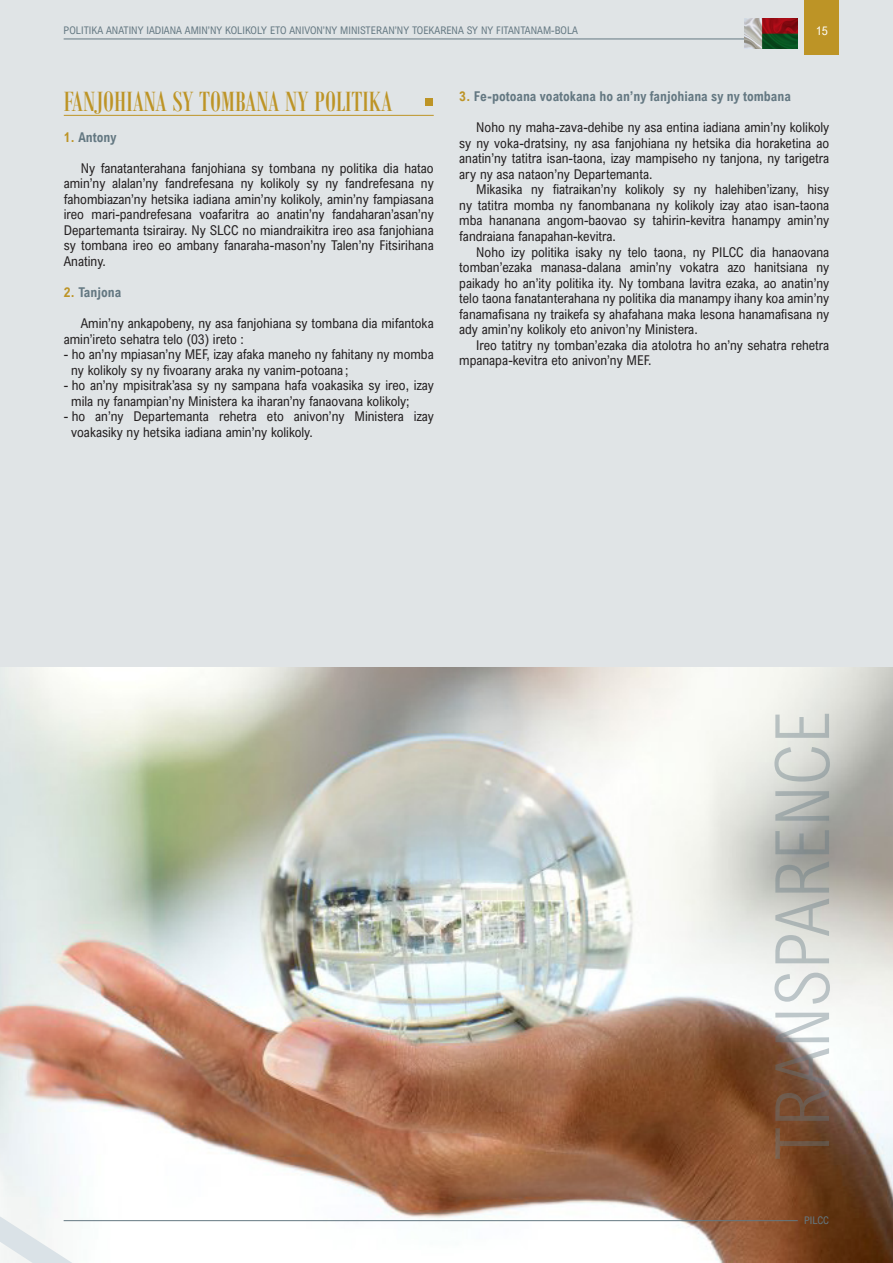
<style>
.page{position:relative;width:893px;height:1263px;background:#e0e4e6}
.page>*{position:absolute;margin:0;border:0;box-sizing:border-box;transform-origin:0 0}
.T1{font:30px "Bodoni MT Condensed";color:#bd9426}
.TC_MG{font:13.5px/15.5px "Arial Nova Cond";color:#231f20}
.T3{font:700 13.5px "Arial Nova Cond";color:#647882}
.t1{font:12px "Arial Nova Cond";color:#fff}
.t2{font:10.5px "Arial Nova Cond";color:#647882}
.s1{color:#bd9426}
</style>
<div class="page">
<img style="left:0;top:668px;width:893px;height:595px">
<svg style="left:774px;top:714px;width:56px;height:445px"></svg>
<svg style="left:0;top:1151px;width:93px;height:112px"></svg>
<div style="left:805px;top:0;width:34px;height:54px;background:#bd9426"></div>
<hr style="left:64px;top:39px;width:734px;height:1px;background:#647882">
<hr style="left:64px;top:1220px;width:734px;height:1px;background:#647882">
<img style="left:745px;top:19px;width:53px;height:29px">
<hr style="left:64px;top:115px;width:370px;height:1px;background:#bd9426">
<div style="left:425px;top:99px;width:8px;height:7px;background:#bd9426"></div>
<p class="t2" style="left:64px;top:23px;width:516px">POLITIKA ANATINY IADIANA AMIN’NY KOLIKOLY ETO ANIVON’NY MINISTERAN’NY TOEKARENA SY NY FITANTANAM-BOLA</p>
<p class="t1" style="left:816px;top:23px;width:13px">15</p>
<p class="T1" style="left:64px;top:83px;width:330px">FANJOHIANA SY TOMBANA NY POLITIKA</p>
<p class="T3" style="left:64px;top:129px;width:54px"><span class="s1">1.</span> Antony</p>
<p class="TC_MG" style="left:64px;top:160px;width:371px;text-align:justify;text-indent:17px">Ny fanatanterahana fanjohiana sy tombana ny politika dia hatao amin’ny alalan’ny fandrefesana ny kolikoly sy ny fandrefesana ny fahombiazan’ny hetsika iadiana amin’ny kolikoly, amin’ny fampiasana ireo mari-pandrefesana voafaritra ao anatin’ny fandaharan’asan’ny Departemanta tsirairay. Ny SLCC no miandraikitra ireo asa fanjohiana sy tombana ireo eo ambany fanaraha-mason’ny Talen’ny Fitsirihana Anatiny.</p>
<p class="T3" style="left:64px;top:284px;width:59px"><span class="s1">2.</span> Tanjona</p>
<p class="TC_MG" style="left:64px;top:315px;width:371px;text-indent:17px">Amin’ny ankapobeny, ny asa fanjohiana sy tombana dia mifantoka amin’ireto sehatra telo (03) ireto :</p>
<p class="TC_MG" style="left:71px;top:346px;width:364px;text-indent:-7px">- ho an’ny mpiasan’ny MEF, izay afaka maneho ny fahitany ny momba ny kolikoly sy ny fivoarany araka ny vanim-potoana ;</p>
<p class="TC_MG" style="left:71px;top:377px;width:364px;text-indent:-7px">- ho an’ny mpisitrak’asa sy ny sampana hafa voakasika sy ireo, izay mila ny fanampian’ny Ministera ka iharan’ny fanaovana kolikoly;</p>
<p class="TC_MG" style="left:71px;top:408px;width:364px;text-indent:-7px">- ho an’ny Departemanta rehetra eto anivon’ny Ministera izay voakasiky ny hetsika iadiana amin’ny kolikoly.</p>
<p class="T3" style="left:459px;top:88px;width:333px"><span class="s1">3.</span> Fe-potoana voatokana ho an’ny fanjohiana sy ny tombana</p>
<p class="TC_MG" style="left:459px;top:119px;width:371px;text-align:justify;text-indent:17px">Noho ny maha-zava-dehibe ny asa entina iadiana amin’ny kolikoly sy ny voka-dratsiny, ny asa fanjohiana ny hetsika dia horaketina ao anatin’ny tatitra isan-taona, izay mampiseho ny tanjona, ny tarigetra ary ny asa nataon’ny Departemanta.</p>
<p class="TC_MG" style="left:459px;top:182px;width:371px;text-align:justify;text-indent:17px">Mikasika ny fiatraikan’ny kolikoly sy ny halehiben’izany, hisy ny tatitra momba ny fanombanana ny kolikoly izay atao isan-taona mba hananana angom-baovao sy tahirin-kevitra hanampy amin’ny fandraiana fanapahan-kevitra.</p>
<p class="TC_MG" style="left:459px;top:244px;width:371px;text-align:justify;text-indent:17px">Noho izy politika isaky ny telo taona, ny PILCC dia hanaovana tomban’ezaka manasa-dalana amin’ny vokatra azo hanitsiana ny paikady ho an’ity politika ity. Ny tombana lavitra ezaka, ao anatin’ny telo taona fanatanterahana ny politika dia manampy ihany koa amin’ny fanamafisana ny traikefa sy ahafahana maka lesona hanamafisana ny ady amin’ny kolikoly eto anivon’ny Ministera.</p>
<p class="TC_MG" style="left:459px;top:337px;width:371px;text-indent:17px">Ireo tatitry ny tomban’ezaka dia atolotra ho an’ny sehatra rehetra mpanapa-kevitra eto anivon’ny MEF.</p>
<p class="t2" style="left:804px;top:1214px;width:26px">PILCC</p>
</div>
